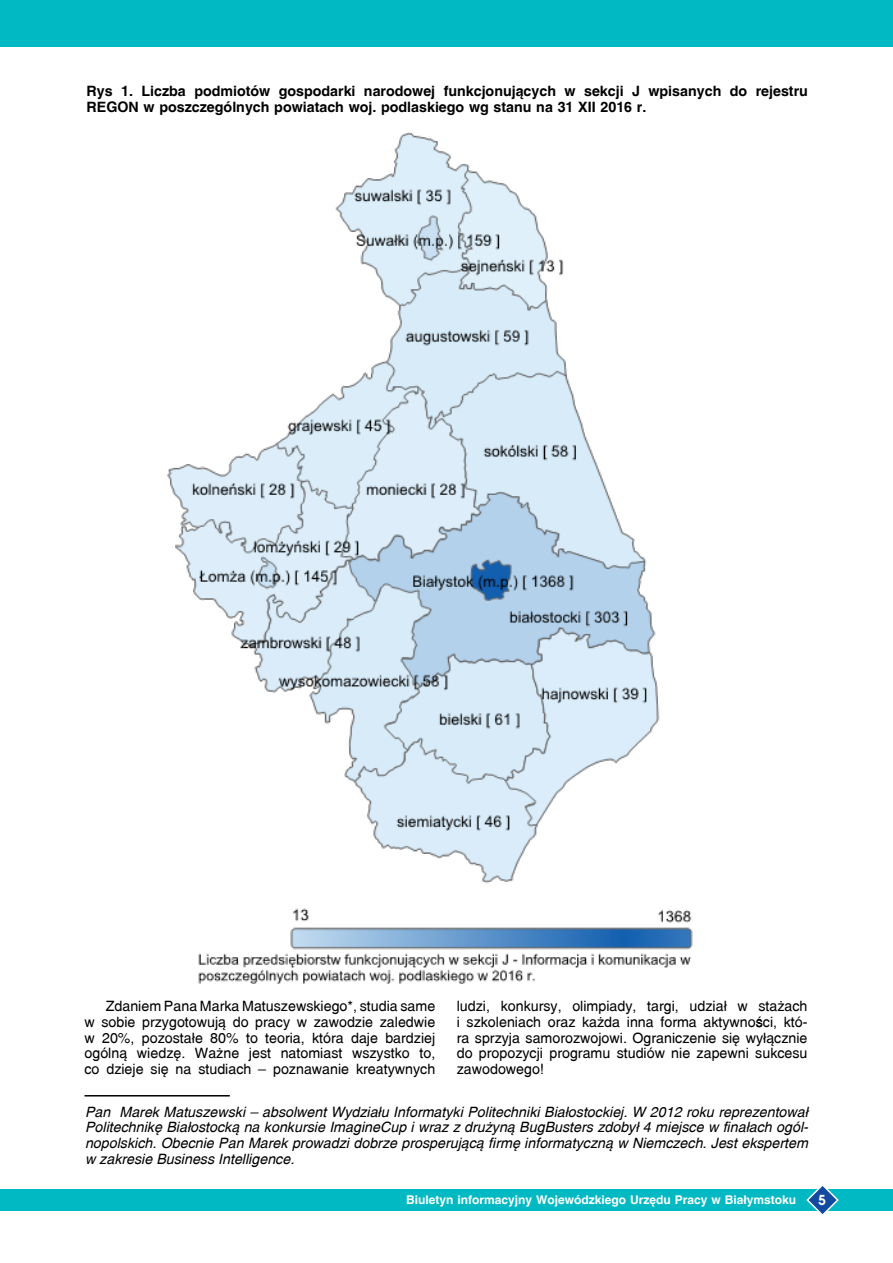
<style>
.page{position:relative;width:893px;height:1263px;background:#fff}
.page>*{position:absolute;margin:0;border:0;box-sizing:border-box;transform-origin:0 0}
.t1{font:14.25px/15.6px "Switzerland";color:#000;text-align:justify}
.t2{font:italic 14.25px/15.6px "Switzerland";color:#000;text-align:justify}
.t3{font:700 14.25px/15.8px "Switzerland";color:#000}
.t4{font:700 13.5px "Avalon";color:#fff}
.t5{font:700 12px "Switzerland";color:#fff}
</style>
<div class="page">
<div style="left:0;top:1189px;width:893px;height:22px;background:#00b9c3"></div>
<svg style="left:806px;top:1186px;width:33px;height:28px"></svg>
<div style="left:0;top:0;width:893px;height:46px;background:#00b9c3"></div>
<hr style="left:85px;top:1095px;width:145px;height:1px;background:#000">
<img style="left:167px;top:132px;width:526px;height:852px">
<p class="t3" style="left:87px;top:83px;width:723px">Rys 1. Liczba podmiotów gospodarki narodowej funkcjonujących w sekcji J wpisanych do rejestru<br>REGON w poszczególnych powiatach woj. podlaskiego wg stanu na 31 XII 2016 r.</p>
<p class="t1" style="left:457px;top:998px;width:352px">ludzi, konkursy, olimpiady, targi, udział w stażach i szkoleniach oraz każda inna forma aktywności, któ&shy;ra sprzyja samorozwojowi. Ograniczenie się wyłącznie do propozycji programu studiów nie zapewni sukcesu zawodowego!</p>
<p class="t1" style="left:85px;top:998px;width:352px;text-indent:21px">Zdaniem Pana Marka Matuszewskiego*, studia same w sobie przygotowują do pracy w zawodzie zaledwie w 20%, pozostałe 80% to teoria, która daje bardziej ogólną wiedzę. Ważne jest natomiast wszystko to, co dzieje się na studiach – poznawanie kreatywnych</p>
<p class="t2" style="left:85px;top:1104px;width:725px">Pan Marek Matuszewski – absolwent Wydziału Informatyki Politechniki Białostockiej. W 2012 roku reprezentował Politechnikę Białostocką na konkursie ImagineCup i wraz z drużyną BugBusters zdobył 4 miejsce w finałach ogól&shy;nopolskich. Obecnie Pan Marek prowadzi dobrze prosperującą firmę informatyczną w Niemczech. Jest ekspertem w zakresie Business Intelligence.</p>
<p class="t5" style="left:406px;top:1193px;width:392px">Biuletyn informacyjny Wojewódzkiego Urzędu Pracy w Białymstoku</p>
<p class="t4" style="left:818px;top:1191px;width:9px">5</p>
</div>
